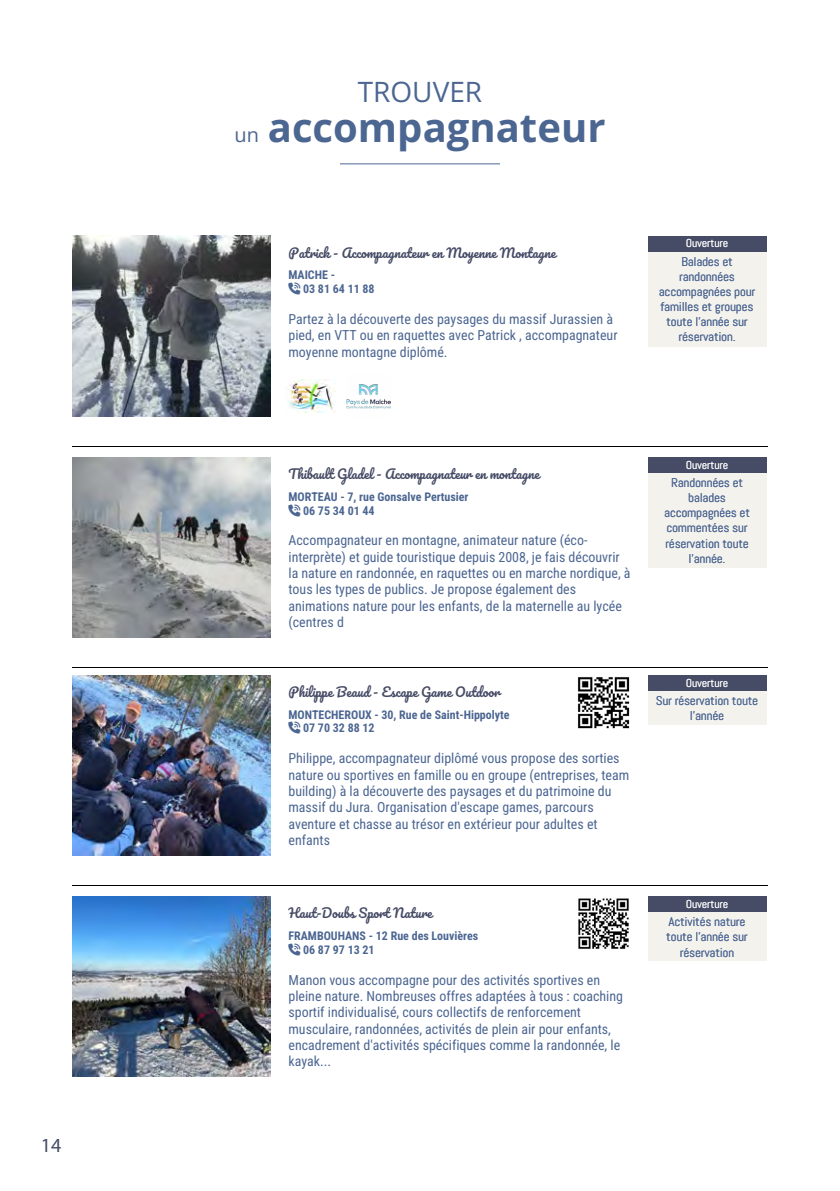
<style>
.page{position:relative;width:840px;height:1191px;background:#fff}
.page>*{position:absolute;margin:0;border:0;box-sizing:border-box;transform-origin:0 0}
.t1{font:700 40px "Open Sans";color:#4c6692}
.t2{font:28px "Open Sans";color:#4c6692}
.t3{font:20px "Myriad Pro";color:#464c66}
.t4{font:14px/16.4px "Roboto Condensed";color:#4c6692}
.t5{font:12.6px/15.2px "Abel";color:#4c6692;text-align:center}
.t6{font:12.6px "Pacifico";color:#464c66}
.t7{font:700 12px/14px "Roboto Condensed";color:#4c6692}
.t8{font:11.4px "Abel";color:#fff}
.s1{font-weight:400;font-size:20px}
</style>
<div class="page">
<hr style="left:72px;top:446px;width:695px;height:1px;background:#000">
<div style="left:647px;top:236px;width:119px;height:110px;background:#f4f2ed"></div>
<div style="left:647px;top:236px;width:119px;height:15px;background:#464c66"></div>
<img style="left:72px;top:236px;width:198px;height:180px">
<hr style="left:72px;top:667px;width:695px;height:1px;background:#000">
<div style="left:647px;top:457px;width:119px;height:110px;background:#f4f2ed"></div>
<div style="left:647px;top:457px;width:119px;height:15px;background:#464c66"></div>
<img style="left:72px;top:457px;width:198px;height:180px">
<hr style="left:72px;top:885px;width:695px;height:1px;background:#000">
<div style="left:647px;top:675px;width:119px;height:50px;background:#f4f2ed"></div>
<div style="left:647px;top:675px;width:119px;height:15px;background:#464c66"></div>
<img style="left:72px;top:675px;width:198px;height:180px">
<img style="left:578px;top:677px;width:52px;height:52px">
<div style="left:647px;top:896px;width:119px;height:65px;background:#f4f2ed"></div>
<div style="left:647px;top:896px;width:119px;height:15px;background:#464c66"></div>
<img style="left:72px;top:896px;width:198px;height:180px">
<img style="left:578px;top:898px;width:51px;height:51px">
<hr style="left:340px;top:163px;width:159px;height:1px;background:#4c6793">
<img style="left:286px;top:380px;width:49px;height:32px">
<img style="left:346px;top:384px;width:44px;height:25px">
<h3 class="t3" style="left:41px;top:1133px;width:22px">14</h3>
<h2 class="t2" style="left:357px;top:73px;width:126px">TROUVER</h2>
<h1 class="t1" style="left:234px;top:99px;width:372px"><span class="s1">un</span> accompagnateur</h1>
<p class="t4" style="left:288px;top:122px;width:333px">canyoning ... En famille ou entre amis, laissez-vous guider et</p>
<p class="t6" style="left:288px;top:243px;width:268px">Patrick - Accompagnateur en Moyenne Montagne</p>
<p class="t7" style="left:303px;top:269px;width:73px;text-indent:-15px">MAICHE -<br>03 81 64 11 88</p>
<p class="t4" style="left:288px;top:311px;width:330px">Partez à la découverte des paysages du massif Jurassien à pied, en VTT ou en raquettes avec Patrick , accompagnateur moyenne montagne diplômé.</p>
<p class="t8" style="left:685px;top:239px;width:44px">Ouverture</p>
<p class="t5" style="left:681px;top:255px;width:53px">Balades et</p>
<p class="t8" style="left:685px;top:239px;width:44px">Ouverture</p>
<p class="t5" style="left:679px;top:255px;width:57px;text-align:left">Balades et randonnées</p>
<p class="t5" style="left:658px;top:270px;width:98px">randonnées accompagnées pour familles et groupes toute l'année sur réservation.</p>
<p class="t5" style="left:678px;top:330px;width:58px">réservation.</p>
<p class="t6" style="left:288px;top:464px;width:252px">Thibault Gladel - Accompagnateur en montagne</p>
<p class="t7" style="left:303px;top:490px;width:167px;text-indent:-15px">MORTEAU - 7, rue Gonsalve Pertusier<br>06 75 34 01 44</p>
<p class="t4" style="left:288px;top:532px;width:343px">Accompagnateur en montagne, animateur nature (éco&shy;interprète) et guide touristique depuis 2008, je fais découvrir la nature en randonnée, en raquettes ou en marche nordique, à tous les types de publics. Je propose également des animations nature pour les enfants, de la maternelle au lycée (centres d</p>
<p class="t6" style="left:288px;top:682px;width:213px">Philippe Beaud - Escape Game Outdoor</p>
<p class="t7" style="left:303px;top:708px;width:208px;text-indent:-15px">MONTECHEROUX - 30, Rue de Saint-Hippolyte<br>07 70 32 88 12</p>
<p class="t4" style="left:288px;top:750px;width:342px">Philippe, accompagnateur diplômé vous propose des sorties nature ou sportives en famille ou en groupe (entreprises, team building) à la découverte des paysages et du patrimoine du massif du Jura. Organisation d'escape games, parcours aventure et chasse au trésor en extérieur pour adultes et enfants</p>
<p class="t6" style="left:288px;top:903px;width:145px">Haut-Doubs Sport Nature</p>
<p class="t7" style="left:303px;top:929px;width:177px;text-indent:-15px">FRAMBOUHANS - 12 Rue des Louvières<br>06 87 97 13 21</p>
<p class="t4" style="left:288px;top:971px;width:336px">Manon vous accompagne pour des activités sportives en pleine nature. Nombreuses offres adaptées à tous : coaching sportif individualisé, cours collectifs de renforcement musculaire, randonnées, activités de plein air pour enfants, encadrement d'activités spécifiques comme la randonnée, le kayak...</p>
<p class="t8" style="left:685px;top:460px;width:44px">Ouverture</p>
<p class="t5" style="left:664px;top:476px;width:87px">Randonnées et balades accompagnées et commentées sur réservation toute l'année.</p>
<p class="t8" style="left:685px;top:460px;width:44px">Ouverture</p>
<p class="t5" style="left:688px;top:552px;width:38px">l'année.</p>
<p class="t8" style="left:685px;top:678px;width:44px">Ouverture</p>
<p class="t5" style="left:655px;top:694px;width:104px">Sur réservation toute l'année</p>
<p class="t8" style="left:685px;top:678px;width:44px">Ouverture</p>
<p class="t8" style="left:685px;top:900px;width:44px">Ouverture</p>
<p class="t5" style="left:666px;top:915px;width:83px">Activités nature toute l'année sur réservation</p>
<p class="t8" style="left:685px;top:900px;width:44px">Ouverture</p>
<p class="t5" style="left:679px;top:945px;width:56px">réservation</p>
</div>
